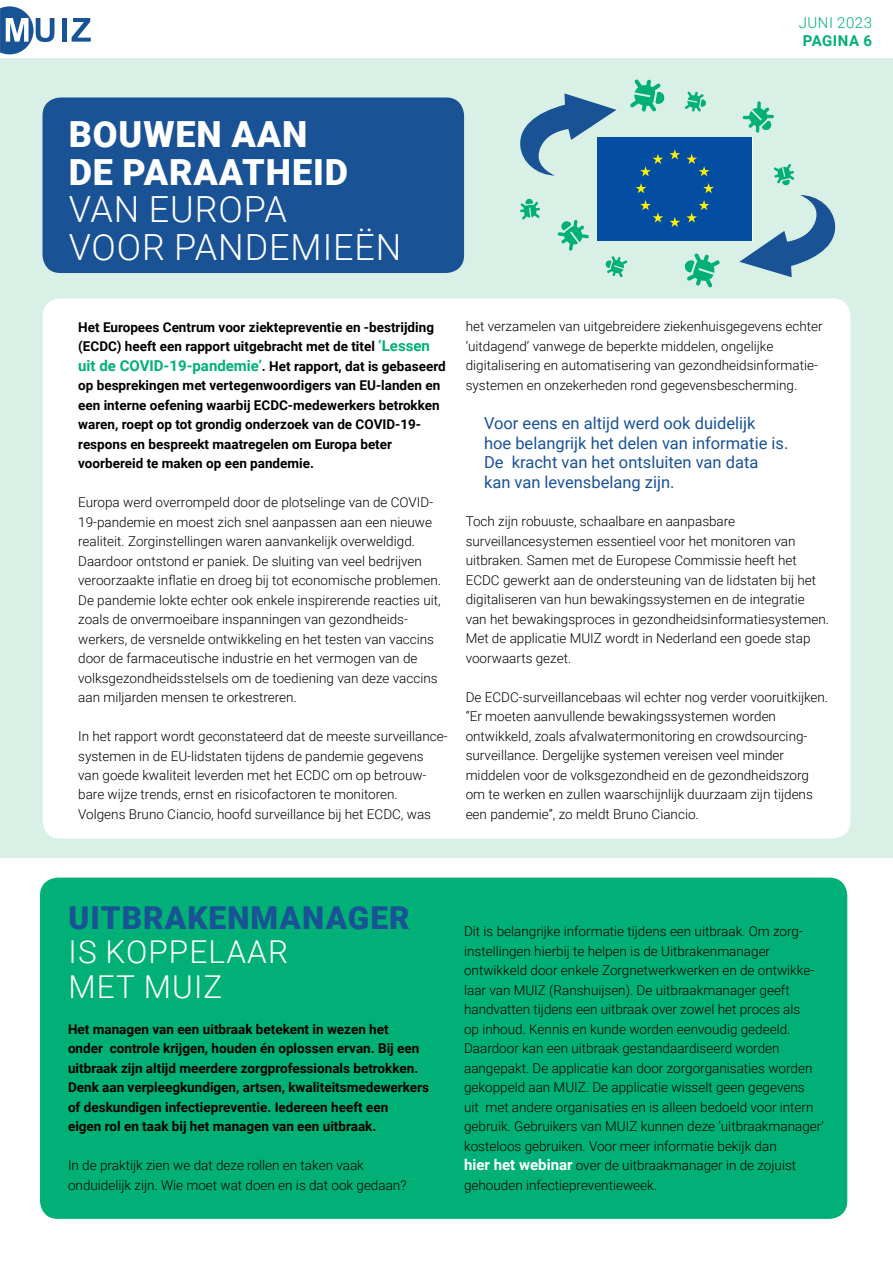
<style>
.page{position:relative;width:893px;height:1263px;background:#fff}
.page>*{position:absolute;margin:0;border:0;box-sizing:border-box;transform-origin:0 0}
.t1{font:300 36px "Roboto";letter-spacing:-.01em;color:#fff}
.t2{font:900 36px/37.5px "Roboto";letter-spacing:.025em;color:#fff}
.t3{font:300 31.5px/34.5px "Roboto";letter-spacing:.035em;color:#fff}
.t4{font:900 31.5px "Roboto";letter-spacing:.035em;color:#195295}
.t5{font:16.5px/19.5px "Roboto";color:#195295}
.t6{font:300 15px "Roboto";letter-spacing:.035em;color:#00b076}
.t7{font:700 15px "Roboto";color:#00b076}
.t8{font:300 13.5px/19.5px "Roboto";color:#000}
.t9{font:700 13.5px/19.5px "Roboto";color:#000}
.s1{font-size:15px;color:#00b076}
.s2{font-weight:700;font-size:15px;color:#fff}
</style>
<div class="page">
<svg style="left:0;top:6px;width:54px;height:48px"></svg>
<div style="left:62px;top:18px;width:5px;height:24px;background:#185395"></div>
<svg style="left:72px;top:18px;width:19px;height:24px"></svg>
<div style="left:0;top:58px;width:893px;height:800px;background:#d8f0e6"></div>
<div style="left:43px;top:298px;width:807px;height:541px;background:#fff;border-radius:18px"></div>
<div style="left:43px;top:98px;width:421px;height:175px;background:#195295;border-radius:18px"></div>
<div style="left:40px;top:878px;width:807px;height:341px;background:#00b076;border-radius:18px"></div>
<div style="left:597px;top:137px;width:155px;height:103px;background:#034ea2"></div>
<svg style="left:669px;top:149px;width:11px;height:10px"></svg>
<svg style="left:640px;top:154px;width:23px;height:22px"></svg>
<svg style="left:636px;top:183px;width:10px;height:10px"></svg>
<svg style="left:640px;top:200px;width:23px;height:23px"></svg>
<svg style="left:669px;top:217px;width:11px;height:10px"></svg>
<svg style="left:686px;top:200px;width:23px;height:23px"></svg>
<svg style="left:703px;top:183px;width:11px;height:10px"></svg>
<svg style="left:686px;top:154px;width:23px;height:22px"></svg>
<svg style="left:739px;top:195px;width:97px;height:82px"></svg>
<svg style="left:520px;top:93px;width:96px;height:83px"></svg>
<svg style="left:684px;top:253px;width:36px;height:35px"></svg>
<svg style="left:630px;top:79px;width:35px;height:33px"></svg>
<svg style="left:605px;top:256px;width:22px;height:21px"></svg>
<svg style="left:685px;top:92px;width:21px;height:20px"></svg>
<svg style="left:520px;top:199px;width:20px;height:21px"></svg>
<svg style="left:774px;top:164px;width:20px;height:22px"></svg>
<svg style="left:558px;top:220px;width:31px;height:31px"></svg>
<svg style="left:743px;top:101px;width:31px;height:32px"></svg>
<p class="t6" style="left:799px;top:12px;width:75px">juni 2023</p>
<p class="t7" style="left:803px;top:30px;width:20px">Pagina</p>
<p class="t7" style="left:863px;top:30px;width:10px">6</p>
<h1 class="t2" style="left:69px;top:114px;width:278px">BOUWEN AAN<br>DE PARAATHEID</h1>
<h1 class="t1" style="left:69px;top:184px;width:24px">van</h1>
<h1 class="t1" style="left:149px;top:184px;width:45px">Euro</h1>
<h1 class="t1" style="left:244px;top:184px;width:41px">pa</h1>
<h1 class="t1" style="left:69px;top:222px;width:25px">voor</h1>
<h1 class="t1" style="left:174px;top:222px;width:45px">pandemie</h1>
<h1 class="t1" style="left:355px;top:222px;width:42px">ën</h1>
<p class="t9" style="left:78px;top:316px;width:369px">Het Europees Centrum voor ziektepreventie en -bestrijding (ECDC) heeft een rapport uitgebracht met de titel <span class="s1">‘Lessen uit de COVID-19-pandemie’</span>. Het rapport, dat is gebaseerd op besprekingen met vertegenwoordigers van EU-landen en een interne oefening waarbij ECDC-medewerkers betrokken waren, roept op tot grondig onderzoek van de COVID-19- respons en bespreekt maatregelen om Europa beter voorbereid te maken op een pandemie.</p>
<p class="t8" style="left:78px;top:492px;width:364px">Europa werd overrompeld door de plotselinge van de COVI D-19-pandemie en moest zich snel aanpassen aan een nieuwe realiteit. Zorginstellingen waren aanvankelijk overweldigd.<br>Daardoor ontstond er paniek. De sluiting van veel bedrijven veroorzaakte inflatie en droeg bij tot economische problemen.<br>De pandemie lokte echter ook enkele inspirerende reacties uit, zoals de onvermoeibare inspanningen van gezondheids&shy;werkers, de versnelde ontwikkeling en het testen van vaccins door de farmaceutische industrie en het vermogen van de volksgezondheidsstelsels om de toediening van deze vaccins aan miljarden mensen te orkestreren.</p>
<p class="t8" style="left:78px;top:726px;width:371px">I n het rapport wordt geconstateerd dat de meeste surveillance&shy;systemen in de EU-lidstaten tijdens de pandemie gegevens van goede kwaliteit leverden met het EC DC om op betrouw&shy;bare wijze trends, ernst en risicofactoren te monitoren.<br>Volgens Bruno Ciancio, hoofd surveillance bij het ECDC, was</p>
<p class="t8" style="left:466px;top:316px;width:359px">het verzamelen van uitgebreidere ziekenhuisgegevens echter ‘uitdagend’ vanwege de beperkte middelen, ongelijke digitalisering en automatisering van gezondheidsinformatie&shy;systemen en onzekerheden rond gegevensbescherming.</p>
<p class="t5" style="left:484px;top:413px;width:306px">Voor eens en altijd werd ook duidelijk<br>hoe belangrijk het delen van informatie is.<br>De kracht van het ontsluiten van data kan van levensbelang zijn.</p>
<p class="t8" style="left:466px;top:511px;width:365px">Toch zijn robuuste, schaalbare en aanpasbare surveillancesystemen essentieel voor het monitoren van uitbraken. Samen met de Europese Commissie heeft het ECDC gewerkt aan de ondersteuning van de lidstaten bij het digitaliseren van hun bewakingssystemen en de integratie van het bewakingsproces in gezondheidsinformatiesystemen.<br>Met de applicatie MUIZ wordt in Nederland een goede stap voorwaarts gezet.</p>
<p class="t8" style="left:466px;top:687px;width:364px">De EC DC-surveillancebaas wil echter nog verder vooruitkijken. “Er moeten aanvullende bewakingssystemen worden ontwikkeld, zoals afvalwatermonitoring en crowdsourcing&shy;surveillance. Dergelijke systemen vereisen veel minder middelen voor de volksgezondheid en de gezondheidszorg om te werken en zullen waarschijnlijk duurzaam zijn tijdens een pandemie”, zo meldt Bruno Ciancio.</p>
<h2 class="t4" style="left:69px;top:896px;width:343px">UITBRAKENMANAGER</h2>
<h2 class="t3" style="left:69px;top:934px;width:79px">is kopp</h2>
<h2 class="t3" style="left:69px;top:934px;width:221px;text-indent:121px">elaar met MUIZ</h2>
<p class="t9" style="left:68px;top:1018px;width:363px">Het managen van een uitbraak betekent in wezen het<br>onder controle krijgen, houden én oplossen ervan. Bij een uitbraak zijn altijd meerdere zorgprofessionals betrokken.<br>Denk aan verpleegkundigen, artsen, kwaliteitsmedewerkers of deskundigen infectiepreventie. Iedereen heeft een<br>eigen rol en taak bij het managen van een uitbraak.</p>
<p class="t8" style="left:68px;top:1155px;width:340px">I n de praktijk zien we dat deze rollen en taken vaak onduidelijk zijn. Wie moet wat doen en is dat ook gedaan?</p>
<p class="t8" style="left:464px;top:921px;width:361px">Dit is belangrijke informatie tijdens een uitbraak. Om zorg&shy;instellingen hierbij te helpen is de U itbrakenmanager ontwikkeld door enkele Zorgnetwerkwerken en de ontwikke&shy;laar van MUIZ (Ranshuijsen). De uitbraakmanager geeft handvatten tijdens een uitbraak over zowel het proces als<br>op inhoud. Kennis en kunde worden eenvoudig gedeeld.<br>Daardoor kan een uitbraak gestandaardiseerd worden aangepakt. De applicatie kan door zorgorganisaties worden gekoppeld aan MUI Z. De applicatie wisselt geen gegevens<br>uit met andere organisaties en is alleen bedoeld voor intern gebruik. Gebruikers van MUIZ kunnen deze ‘uitbraakmanager’ kosteloos gebruiken. Voor meer informatie bekijk dan<br><span class="s2">hier het webinar</span> over de uitbraakmanager in de zojuist gehouden infectiepreventieweek.</p>
</div>
